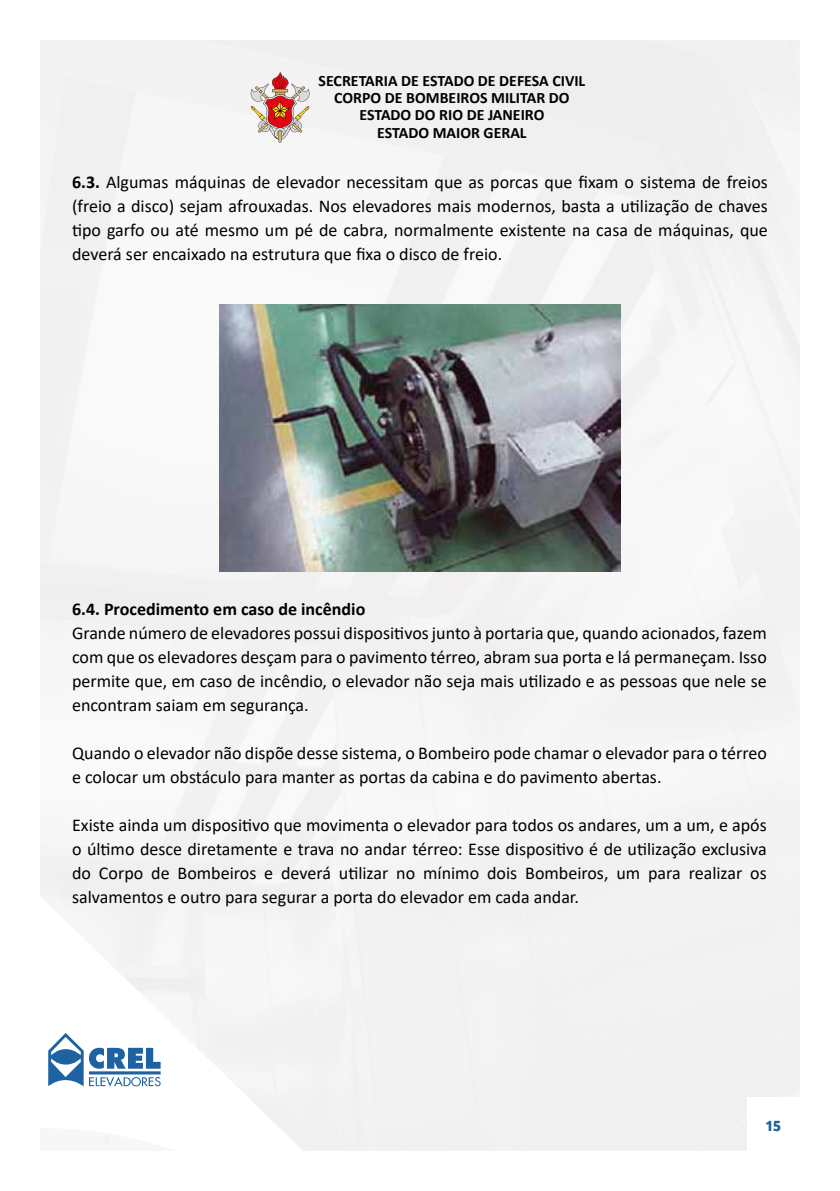
<style>
.page{position:relative;width:840px;height:1191px;background:#fff}
.page>*{position:absolute;margin:0;border:0;box-sizing:border-box;transform-origin:0 0}
.t1{font:18px/24px "Calibri";color:#000;text-align:justify}
.t2{font:700 18px "Calibri";color:#000}
.t3{font:700 15.8px/17.2px "Calibri";color:#000;text-align:center}
.t4{font:700 15.8px "Amaranth";color:#1d61a1}
.s1{font-weight:700}
</style>
<div class="page">
<div style="left:0;top:0;width:839px;height:1191px;background:#f6f5f5"></div>
<svg style="left:250px;top:72px;width:60px;height:71px"></svg>
<img style="left:220px;top:304px;width:399px;height:267px">
<p class="t3" style="left:318px;top:72px;width:268px">SECRETARIA DE ESTADO DE DEFESA CIVIL<br>CORPO DE BOMBEIROS MILITAR DO<br>ESTADO DO RIO DE JANEIRO<br>ESTADO MAIOR GERAL</p>
<p class="t1" style="left:72px;top:170px;width:697px"><span class="s1">6.3.</span> Algumas máquinas de elevador necessitam que as porcas que fixam o sistema de freios (freio a disco) sejam afrouxadas. Nos elevadores mais modernos, basta a utilização de chaves tipo garfo ou até mesmo um pé de cabra, normalmente existente na casa de máquinas, que deverá ser encaixado na estrutura que fixa o disco de freio.</p>
<p class="t2" style="left:72px;top:596px;width:294px">6.4. Procedimento em caso de incêndio</p>
<p class="t1" style="left:72px;top:621px;width:695px">Grande número de elevadores possui dispositivos junto à portaria que, quando acionados, fazem com que os elevadores desçam para o pavimento térreo, abram sua porta e lá permaneçam. Isso permite que, em caso de incêndio, o elevador não seja mais utilizado e as pessoas que nele se encontram saiam em segurança.</p>
<p class="t1" style="left:72px;top:741px;width:695px">Quando o elevador não dispõe desse sistema, o Bombeiro pode chamar o elevador para o térreo e colocar um obstáculo para manter as portas da cabina e do pavimento abertas.</p>
<p class="t1" style="left:72px;top:813px;width:695px">Existe ainda um dispositivo que movimenta o elevador para todos os andares, um a um, e após o último desce diretamente e trava no andar térreo: Esse dispositivo é de utilização exclusiva do Corpo de Bombeiros e deverá utilizar no mínimo dois Bombeiros, um para realizar os salvamentos e outro para segurar a porta do elevador em cada andar.</p>
<p class="t4" style="left:765px;top:1115px;width:16px">15</p>
</div>
